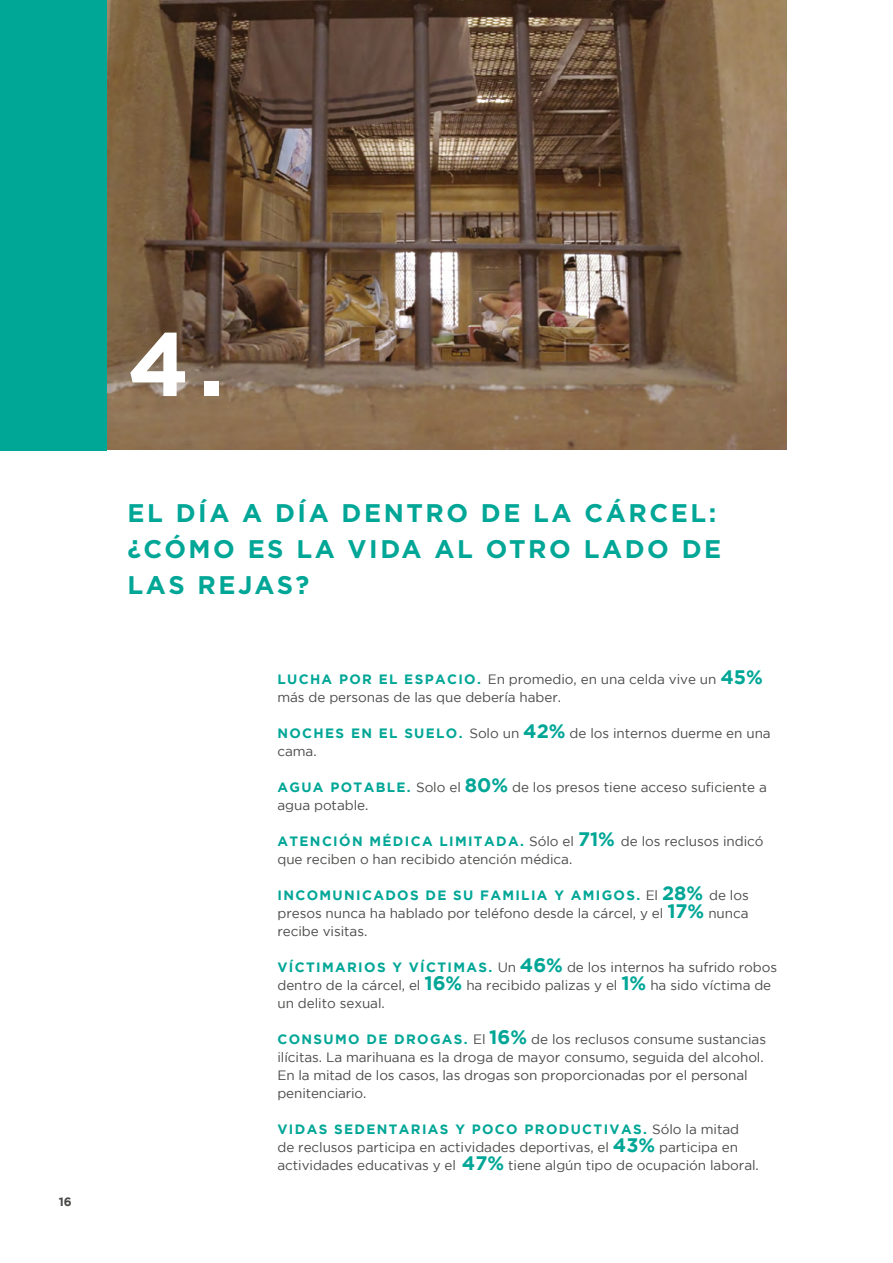
<style>
.page{position:relative;width:893px;height:1263px;background:#fff}
.page>*{position:absolute;margin:0;border:0;box-sizing:border-box;transform-origin:0 0}
.t1{font:700 90px "Gotham";color:#fff}
.t2{font:700 25.5px/36px "Gotham";letter-spacing:.1em;color:#00a696}
.t3{font:13.5px/18px "Gotham";letter-spacing:-.005em;color:#4a4a49}
.t4{font:700 12px "Gotham";color:#4a4a49}
.s1{font-weight:700;color:#00a696}
.s2{font-weight:700;font-size:19.5px;color:#00a696}
</style>
<div class="page">
<img style="left:106px;top:0;width:681px;height:450px">
<div style="left:0;top:0;width:106px;height:450px;background:#00a696"></div>
<p class="t4" style="left:59px;top:1195px;width:14px">16</p>
<h1 class="t1" style="left:128px;top:304px;width:98px">4.</h1>
<h2 class="t2" style="left:128px;top:495px;width:595px">EL DÍA A DÍA DENTRO DE LA CÁRCEL: ¿CÓMO ES LA VIDA AL OTRO LADO DE<br>LAS REJAS?</h2>
<p class="t3" style="left:277px;top:670px;width:487px"><span class="s1">LUCHA POR EL ESPACIO.</span> En promedio, en una celda vive un <span class="s2">45% </span>más de personas de las que debería haber.</p>
<p class="t3" style="left:277px;top:724px;width:495px"><span class="s1">NOCHES EN EL SUELO.</span> Solo un <span class="s2">42%</span> de los internos duerme en una cama.</p>
<p class="t3" style="left:277px;top:778px;width:491px"><span class="s1">AGUA POTABLE.</span> Solo el <span class="s2">80%</span> de los presos tiene acceso suficiente a agua potable.</p>
<p class="t3" style="left:277px;top:832px;width:488px"><span class="s1">ATENCIÓN MÉDICA LIMITADA.</span> Sólo el <span class="s2">71%</span> de los reclusos indicó que reciben o han recibido atención médica.</p>
<p class="t3" style="left:277px;top:886px;width:473px;text-align:justify"><span class="s1">INCOMUNICADOS DE SU FAMILIA Y AMIGOS.</span> El <span class="s2">28%</span> de los presos nunca ha hablado por teléfono desde la cárcel, y el <span class="s2">17%</span> nunca recibe visitas.</p>
<p class="t3" style="left:277px;top:958px;width:501px"><span class="s1">VÍCTIMARIOS Y VÍCTIMAS.</span> Un <span class="s2">46%</span> de los internos ha sufrido robos dentro de la cárcel, el <span class="s2">16%</span> ha recibido palizas y el <span class="s2">1%</span> ha sido víctima de un delito sexual.</p>
<p class="t3" style="left:277px;top:1030px;width:490px"><span class="s1">CONSUMO DE DROGAS.</span> El <span class="s2">16%</span> de los reclusos consume sustancias ilícitas. La marihuana es la droga de mayor consumo, seguida del alcohol.<br>En la mitad de los casos, las drogas son proporcionadas por el personal penitenciario.</p>
<p class="t3" style="left:277px;top:1120px;width:483px"><span class="s1">VIDAS SEDENTARIAS Y POCO PRODUCTIVAS.</span> Sólo la mitad de reclusos participa en actividades deportivas, el <span class="s2">43%</span> participa en actividades educativas y el <span class="s2">47%</span> tiene algún tipo de ocupación laboral.</p>
</div>
